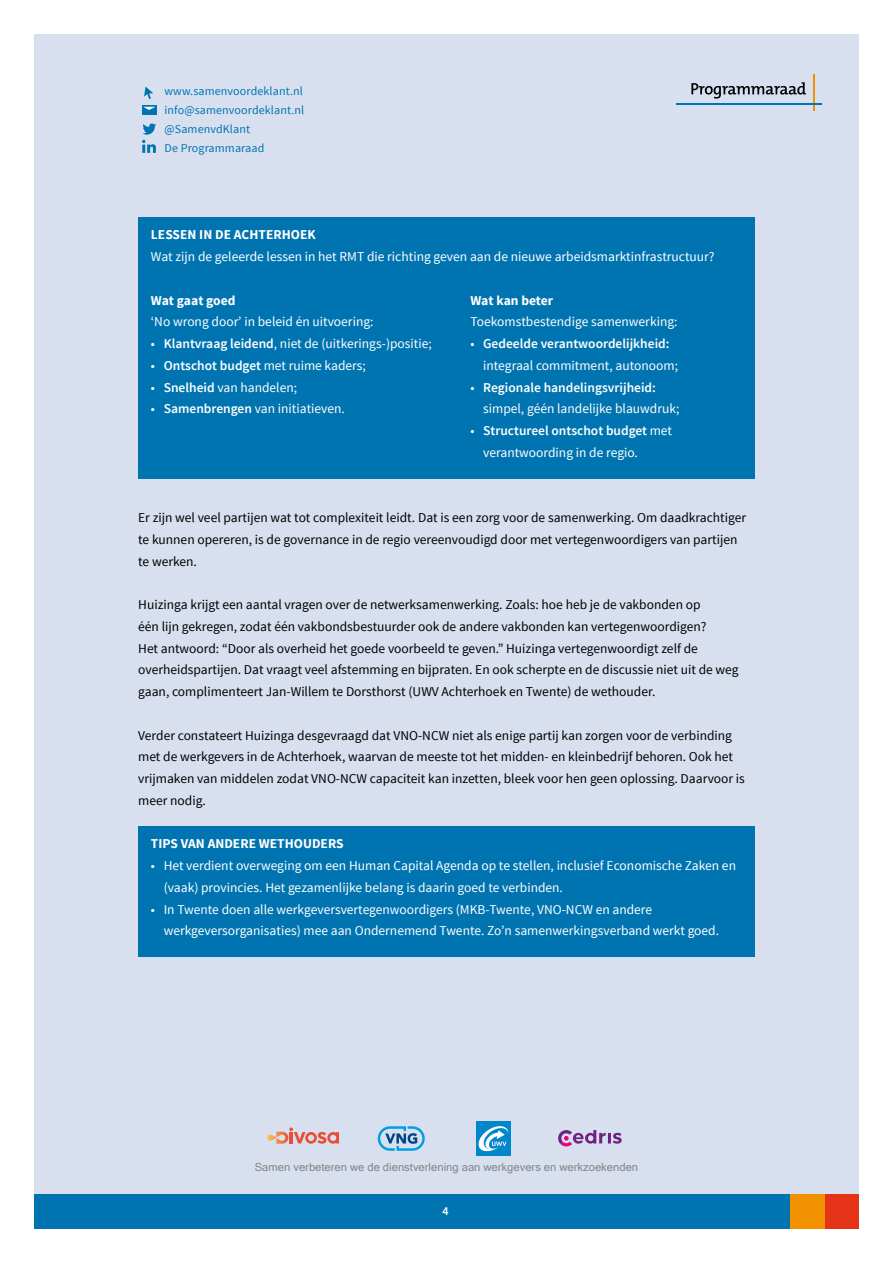
<style>
.page{position:relative;width:893px;height:1263px;background:#fff}
.page>*{position:absolute;margin:0;border:0;box-sizing:border-box;transform-origin:0 0}
.Bodytekst{font:13.5px/21.8px "Source Sans Pro";color:#000}
.Tekst_blauwe_vlak{font:13.5px/21.8px "Source Sans Pro";color:#fff}
.Kop_blauwe_vlak{font:700 13.5px "Source Sans Pro";color:#fff}
.Tekst_blauwe_vlak-2{font:700 13.5px "Source Sans Pro";color:#fff}
.t1{font:12px "Source Sans Pro";letter-spacing:.01em;color:#0074b0}
.t2{font:600 12px "Source Sans Pro";color:#fff}
.t3{font:11.25px "Microsoft Sans Serif";color:#868686}
.s1{font-weight:600}
</style>
<div class="page">
<div style="left:34px;top:34px;width:825px;height:1195px;background:#d8e0f0"></div>
<div style="left:138px;top:218px;width:617px;height:260px;background:#0074b0"></div>
<div style="left:138px;top:826px;width:617px;height:131px;background:#0074b0"></div>
<div style="left:34px;top:1195px;width:763px;height:34px;background:#0074b0"></div>
<div style="left:825px;top:1195px;width:34px;height:34px;background:#e43317"></div>
<div style="left:791px;top:1195px;width:34px;height:34px;background:#f39200"></div>
<svg style="left:378px;top:1126px;width:47px;height:25px"></svg>
<svg style="left:558px;top:1130px;width:64px;height:16px"></svg>
<svg style="left:267px;top:1127px;width:72px;height:17px"></svg>
<div style="left:476px;top:1121px;width:35px;height:35px;background:#0087cc"></div>
<svg style="left:478px;top:1126px;width:30px;height:26px"></svg>
<hr style="left:813px;top:74px;width:2px;height:37px;background:#f39200">
<hr style="left:676px;top:103px;width:145px;height:2px;background:#0074b0">
<svg style="left:691px;top:82px;width:115px;height:17px"></svg>
<svg style="left:142px;top:123px;width:14px;height:30px"></svg>
<svg style="left:142px;top:105px;width:15px;height:10px"></svg>
<svg style="left:143px;top:107px;width:13px;height:3px"></svg>
<svg style="left:144px;top:87px;width:9px;height:12px"></svg>
<p class="t1" style="left:165px;top:84px;width:140px">www.samenvoordeklant.nl</p>
<p class="t1" style="left:165px;top:103px;width:141px">info@samenvoordeklant.nl</p>
<p class="t1" style="left:165px;top:122px;width:87px">@SamenvdKlant</p>
<p class="t1" style="left:165px;top:141px;width:101px">De Programmaraad</p>
<h2 class="Kop_blauwe_vlak" style="left:151px;top:226px;width:166px">LESSEN IN DE ACHTERHOEK</h2>
<p class="Tekst_blauwe_vlak" style="left:151px;top:246px;width:565px">Wat zijn de geleerde lessen in het RMT die richting geven aan de nieuwe arbeidsmarktinfrastructuur?</p>
<p class="Tekst_blauwe_vlak-2" style="left:151px;top:291px;width:86px">Wat gaat goed</p>
<p class="Tekst_blauwe_vlak" style="left:151px;top:311px;width:224px">‘No wrong door’ in beleid én uitvoering:</p>
<p class="Tekst_blauwe_vlak" style="left:151px;top:333px;width:282px">• <span class="s1">Klantvraag leidend</span>, niet de (uitkerings-)positie;</p>
<p class="Tekst_blauwe_vlak" style="left:151px;top:355px;width:216px">• <span class="s1">Ontschot budget</span> met ruime kaders;</p>
<p class="Tekst_blauwe_vlak" style="left:151px;top:376px;width:148px">• <span class="s1">Snelheid</span> van handelen;</p>
<p class="Tekst_blauwe_vlak" style="left:151px;top:398px;width:196px">• <span class="s1">Samenbrengen</span> van initiatieven.</p>
<p class="Tekst_blauwe_vlak-2" style="left:470px;top:291px;width:84px">Wat kan beter</p>
<p class="Tekst_blauwe_vlak" style="left:470px;top:311px;width:209px">Toekomstbestendige samenwerking:</p>
<p class="Tekst_blauwe_vlak" style="left:483px;top:333px;width:196px;text-indent:-13px">• <span class="s1">Gedeelde verantwoordelijkheid: </span>integraal commitment, autonoom;</p>
<p class="Tekst_blauwe_vlak" style="left:483px;top:376px;width:198px;text-indent:-13px">• <span class="s1">Regionale handelingsvrijheid: </span>simpel, géén landelijke blauwdruk;</p>
<p class="Tekst_blauwe_vlak" style="left:483px;top:420px;width:190px;text-indent:-13px">• <span class="s1">Structureel ontschot budget</span> met verantwoording in de regio.</p>
<h2 class="Bodytekst" style="left:138px;top:507px;width:609px">Er zijn wel veel partijen wat tot complexiteit leidt. Dat is een zorg voor de samenwerking. Om daadkrachtiger te kunnen opereren, is de governance in de regio vereenvoudigd door met vertegenwoordigers van partijen te werken.</h2>
<h2 class="Bodytekst" style="left:138px;top:594px;width:602px">Huizinga krijgt een aantal vragen over de netwerksamenwerking. Zoals: hoe heb je de vakbonden op<br>één lijn gekregen, zodat één vakbondsbestuurder ook de andere vakbonden kan vertegenwoordigen?<br>Het antwoord: “Door als overheid het goede voorbeeld te geven.” Huizinga vertegenwoordigt zelf de overheidspartijen. Dat vraagt veel afstemming en bijpraten. En ook scherpte en de discussie niet uit de weg gaan, complimenteert Jan-Willem te Dorsthorst (UWV Achterhoek en Twente) de wethouder.</h2>
<h2 class="Bodytekst" style="left:138px;top:724px;width:608px">Verder constateert Huizinga desgevraagd dat VNO-NCW niet als enige partij kan zorgen voor de verbinding met de werkgevers in de Achterhoek, waarvan de meeste tot het midden- en kleinbedrijf behoren. Ook het vrijmaken van middelen zodat VNO-NCW capaciteit kan inzetten, bleek voor hen geen oplossing. Daarvoor is meer nodig.</h2>
<h2 class="Kop_blauwe_vlak" style="left:151px;top:835px;width:194px">TIPS VAN ANDERE WETHOUDERS</h2>
<p class="Tekst_blauwe_vlak" style="left:164px;top:855px;width:574px;text-indent:-13px">• Het verdient overweging om een Human Capital Agenda op te stellen, inclusief Economische Zaken en (vaak) provincies. Het gezamenlijke belang is daarin goed te verbinden.</p>
<p class="Tekst_blauwe_vlak" style="left:164px;top:898px;width:557px;text-indent:-13px">• In Twente doen alle werkgeversvertegenwoordigers (MKB-Twente, VNO-NCW en andere werkgeversorganisaties) mee aan Ondernemend Twente. Zo’n samenwerkingsverband werkt goed.</p>
<p class="t3" style="left:255px;top:1161px;width:385px">Samen verbeteren we de dienstverlening aan werkgevers en werkzoekenden</p>
<p class="t2" style="left:442px;top:1203px;width:8px">4</p>
</div>
